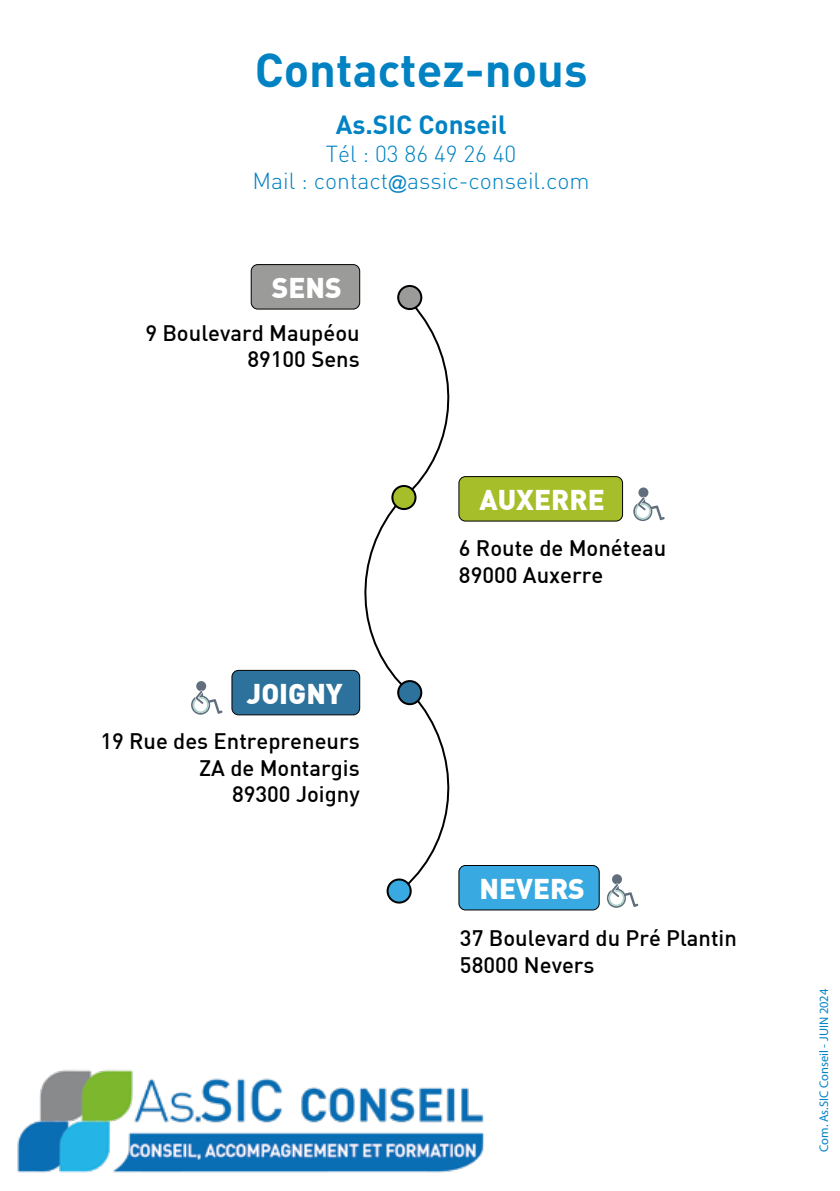
<style>
.page{position:relative;width:840px;height:1191px;background:#fff}
.page>*{position:absolute;margin:0;border:0;box-sizing:border-box;transform-origin:0 0}
.t1{font:700 46.8px "DIN Pro";color:#0082c3}
.t2{font:900 28px "DIN";color:#fff}
.t3{font:700 26px "DIN Pro";color:#0082c3}
.t4{font:300 23px/27.4px "DIN Pro";color:#0082c3;text-align:center}
.t5{font:500 22px/26.4px "DIN";color:#000;text-align:right}
.t6{font:12.4px "Myriad Pro";color:#0082c3}
.s1{font-family:"Gill Sans";font-weight:400;font-size:18.8px}
</style>
<div class="page">
<svg style="left:350px;top:301px;width:112px;height:589px"></svg>
<div style="left:392px;top:486px;width:23px;height:23px;background:#a6be2a;border-radius:50%"></div>
<div style="left:391px;top:485px;width:25px;height:25px;border:2px solid #000;border-radius:50%"></div>
<div style="left:398px;top:286px;width:23px;height:23px;background:#9b9b9a;border-radius:50%"></div>
<div style="left:397px;top:285px;width:25px;height:25px;border:2px solid #000;border-radius:50%"></div>
<div style="left:398px;top:681px;width:23px;height:23px;background:#2d729c;border-radius:50%"></div>
<div style="left:397px;top:680px;width:25px;height:25px;border:2px solid #000;border-radius:50%"></div>
<div style="left:387px;top:879px;width:23px;height:23px;background:#38aae1;border-radius:50%"></div>
<div style="left:386px;top:878px;width:25px;height:25px;border:2px solid #000;border-radius:50%"></div>
<div style="left:251px;top:264px;width:108px;height:45px;background:#9b9b9a;border-radius:7px"></div>
<div style="left:250px;top:264px;width:110px;height:45px;border:1px solid #000;border-radius:7px"></div>
<div style="left:458px;top:476px;width:164px;height:45px;background:#a6be2a;border-radius:7px"></div>
<div style="left:458px;top:476px;width:164px;height:45px;border:1px solid #000;border-radius:7px"></div>
<div style="left:232px;top:670px;width:127px;height:45px;background:#2d729c;border-radius:7px"></div>
<div style="left:231px;top:670px;width:129px;height:45px;border:1px solid #000;border-radius:7px"></div>
<div style="left:458px;top:865px;width:141px;height:45px;background:#38aae1;border-radius:7px"></div>
<div style="left:458px;top:865px;width:141px;height:45px;border:1px solid #000;border-radius:7px"></div>
<svg style="left:633px;top:487px;width:31px;height:34px"></svg>
<svg style="left:191px;top:681px;width:31px;height:33px"></svg>
<svg style="left:606px;top:874px;width:32px;height:34px"></svg>
<img style="left:17px;top:1069px;width:468px;height:104px">
<h1 class="t1" style="left:254px;top:31px;width:334px">Contactez-nous</h1>
<p class="t3" style="left:335px;top:103px;width:172px">As.SIC Conseil</p>
<p class="t4" style="left:252px;top:139px;width:338px">Tél : 03 86 49 26 40<br>Mail : contact<span class="s1">@</span>assic-conseil.com</p>
<p class="t2" style="left:271px;top:269px;width:71px">SENS</p>
<p class="t5" style="left:145px;top:319px;width:216px">9 Boulevard Maupéou<br>89100 Sens</p>
<p class="t2" style="left:247px;top:675px;width:97px">JOIGNY</p>
<p class="t5" style="left:100px;top:727px;width:261px">19 Rue des Entrepreneurs<br>ZA de Montargis<br>89300 Joigny</p>
<p class="t2" style="left:479px;top:481px;width:127px">AUXERRE</p>
<p class="t5" style="left:458px;top:534px;width:209px;text-align:left">6 Route de Monéteau<br>89000 Auxerre</p>
<p class="t2" style="left:479px;top:870px;width:107px">NEVERS</p>
<p class="t5" style="left:459px;top:924px;width:278px;text-align:left">37 Boulevard du Pré Plantin<br>58000 Nevers</p>
<p class="t6" style="left:815px;top:1151px;width:164px;rotate:-90deg">Com. As.SIC Conseil - JUIN 2024</p>
</div>
